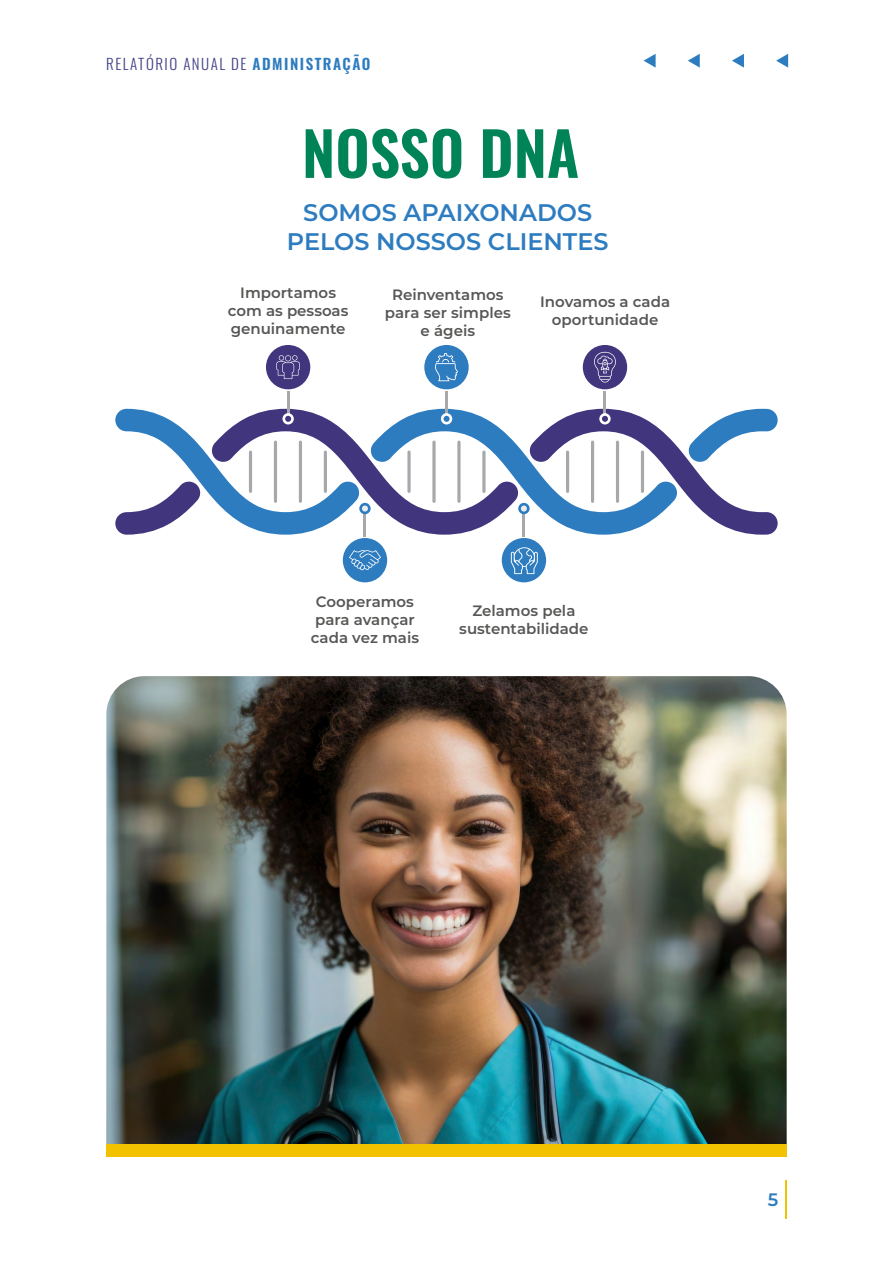
<style>
.page{position:relative;width:893px;height:1263px;background:#fff}
.page>*{position:absolute;margin:0;border:0;box-sizing:border-box;transform-origin:0 0}
.t1{font:600 60px "Oswald";color:#008457}
.t2{font:600 24px/28.8px "Montserrat";color:#2e7cc0;text-align:center}
.t3{font:600 18px "Montserrat";color:#2e7cc0}
.t4{font:600 15px/18px "Montserrat";color:#575756;text-align:center}
.t5{font:300 15px "Oswald";letter-spacing:.1em;color:#403f87}
.s1{font-weight:600;color:#2e7cc0}
</style>
<div class="page">
<svg style="left:644px;top:54px;width:12px;height:14px"></svg>
<svg style="left:688px;top:54px;width:12px;height:14px"></svg>
<svg style="left:732px;top:54px;width:12px;height:14px"></svg>
<svg style="left:776px;top:54px;width:12px;height:14px"></svg>
<hr style="left:785px;top:1180px;width:2px;height:39px;background:#f2c100">
<hr style="left:287px;top:391px;width:2px;height:23px;background:#a6a8ab">
<hr style="left:445px;top:391px;width:3px;height:23px;background:#a6a8ab">
<hr style="left:604px;top:391px;width:2px;height:23px;background:#a6a8ab">
<svg style="left:266px;top:345px;width:45px;height:47px"></svg>
<svg style="left:424px;top:345px;width:45px;height:45px"></svg>
<svg style="left:582px;top:345px;width:46px;height:47px"></svg>
<svg style="left:115px;top:409px;width:663px;height:174px"></svg>
<img style="left:106px;top:676px;width:681px;height:468px">
<div style="left:106px;top:1144px;width:681px;height:13px;background:#f2c100"></div>
<p class="t5" style="left:106px;top:50px;width:266px">RELATÓRIO ANUAL DE <span class="s1">ADMINISTRAÇÃO</span></p>
<h1 class="t1" style="left:302px;top:122px;width:279px">NOSSO DNA</h1>
<h2 class="t2" style="left:287px;top:197px;width:323px">SOMOS APAIXONADOS<br>PELOS NOSSOS CLIENTES</h2>
<p class="t4" style="left:228px;top:283px;width:122px">Importamos com as pessoas genuinamente</p>
<p class="t4" style="left:385px;top:285px;width:127px">Reinventamos para ser simples e ágeis</p>
<p class="t4" style="left:540px;top:292px;width:132px">Inovamos a cada oportunidade</p>
<p class="t4" style="left:311px;top:592px;width:110px">Cooperamos para avançar cada vez mais</p>
<p class="t4" style="left:459px;top:601px;width:131px">Zelamos pela sustentabilidade</p>
<p class="t3" style="left:768px;top:1187px;width:12px">5</p>
</div>
